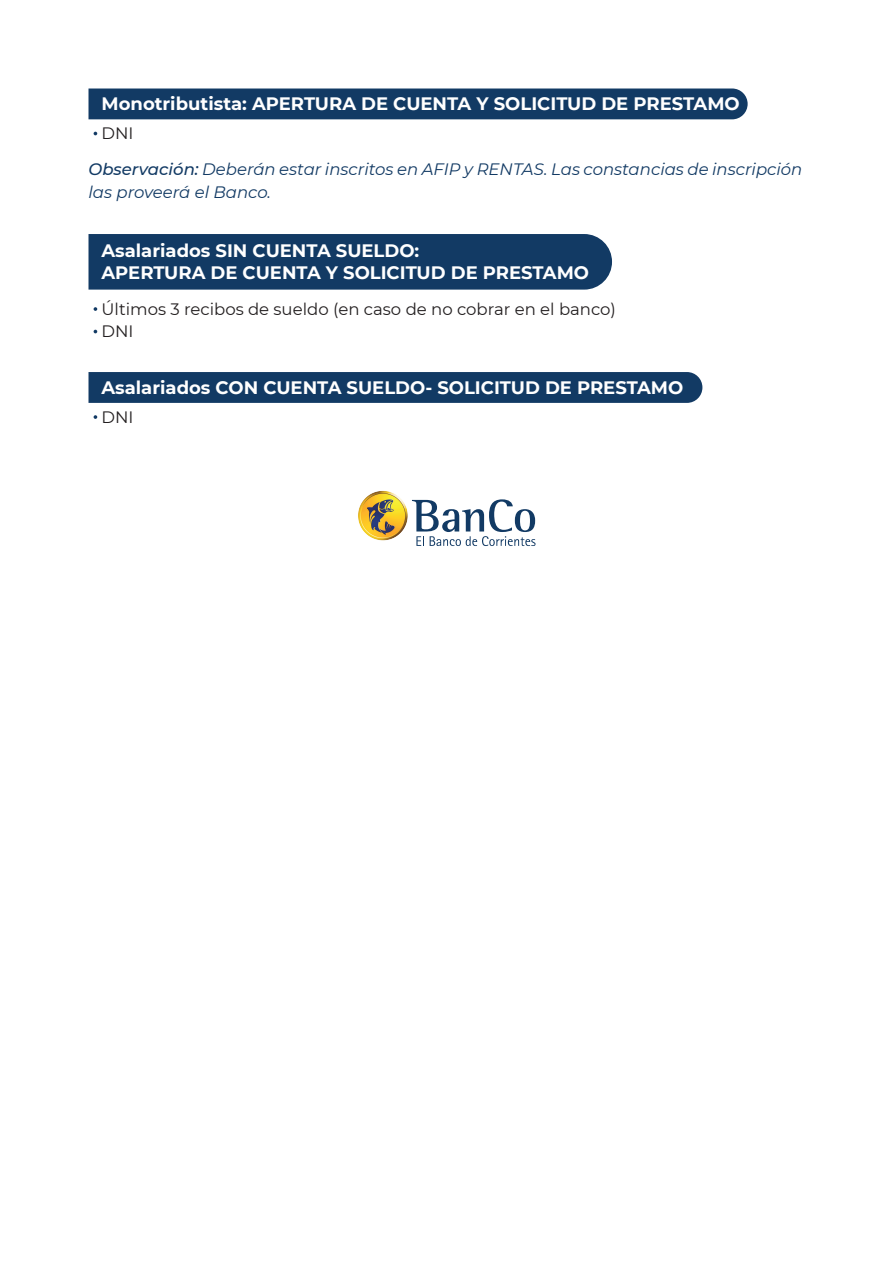
<style>
.page{position:relative;width:893px;height:1263px;background:#fff}
.page>*{position:absolute;margin:0;border:0;box-sizing:border-box;transform-origin:0 0}
.t1{font:700 18px/21.6px "Montserrat";color:#fff}
.t2{font:italic 16.5px/36px "Montserrat";color:#123a64}
.t3{font:16.5px/22.5px "Montserrat";color:#231f20}
.s1{font-style:normal;color:#231f20}
.s2{font-weight:500}
</style>
<div class="page">
<img style="left:358px;top:491px;width:50px;height:49px">
<svg style="left:412px;top:499px;width:123px;height:47px"></svg>
<div style="left:88px;top:89px;width:660px;height:30px;background:#123a64"></div>
<svg style="left:88px;top:372px;width:614px;height:31px;background:#143c65"></svg>
<svg style="left:94px;top:415px;width:3px;height:4px"></svg>
<div style="left:88px;top:234px;width:524px;height:56px;background:#123a64"></div>
<svg style="left:94px;top:307px;width:3px;height:4px"></svg>
<p class="t1" style="left:101px;top:92px;width:640px">Monotributista: APERTURA DE CUENTA Y SOLICITUD DE PRESTAMO</p>
<p class="t2" style="left:89px;top:115px;width:715px;text-indent:13px"><span class="s1">DNI<br></span><span class="s2">Observación:</span> Deberán estar inscritos en AFIP y RENTAS. Las constancias de inscripción</p>
<p class="t2" style="left:89px;top:173px;width:184px">las proveerá el Banco.</p>
<p class="t1" style="left:101px;top:239px;width:489px">Asalariados SIN CUENTA SUELDO:<br>APERTURA DE CUENTA Y SOLICITUD DE PRESTAMO</p>
<p class="t3" style="left:101px;top:297px;width:516px">Últimos 3 recibos de sueldo (en caso de no cobrar en el banco)<br>DNI</p>
<p class="t1" style="left:101px;top:375px;width:583px">Asalariados CON CUENTA SUELDO- SOLICITUD DE PRESTAMO</p>
<p class="t3" style="left:101px;top:405px;width:34px">DNI</p>
</div>
